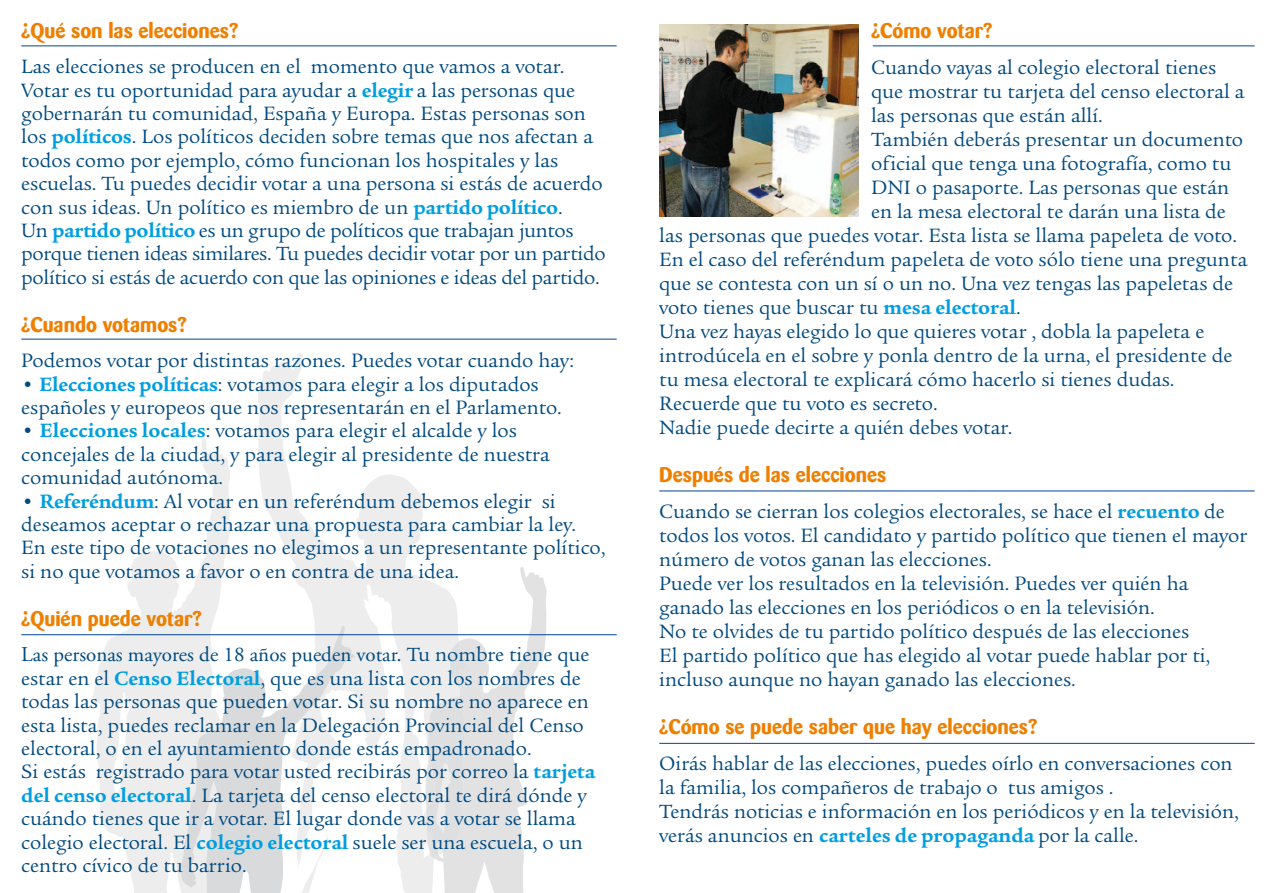
<style>
.page{position:relative;width:1276px;height:893px;background:#fff}
.page>*{position:absolute;margin:0;border:0;box-sizing:border-box;transform-origin:0 0}
.t1{font:21px/23.4px "Legacy Ser ITC";color:#004a80}
.t2{font:700 21px "Barmeno";color:#ee7f00}
.t3{font:21px "Adobe Garamond";color:#004a80}
.s1{font-weight:700;color:#009ee0}
.s2{font-family:"Legacy Ser ITC"}
</style>
<div class="page">
<svg style="left:258px;top:353px;width:166px;height:540px"></svg>
<svg style="left:424px;top:567px;width:123px;height:326px"></svg>
<svg style="left:91px;top:438px;width:139px;height:455px;fill:#ededee"></svg>
<svg style="left:180px;top:626px;width:107px;height:267px;fill:#d9dadb"></svg>
<svg style="left:287px;top:584px;width:119px;height:309px"></svg>
<hr style="left:21px;top:46px;width:596px;height:1px;background:#004494">
<hr style="left:873px;top:46px;width:381px;height:1px;background:#004494">
<hr style="left:659px;top:491px;width:595px;height:1px;background:#004494">
<hr style="left:659px;top:743px;width:595px;height:1px;background:#004494">
<hr style="left:21px;top:339px;width:596px;height:1px;background:#004494">
<hr style="left:21px;top:634px;width:596px;height:1px;background:#004494">
<img style="left:659px;top:24px;width:199px;height:193px">
<p class="t2" style="left:21px;top:18px;width:218px">¿Qué son las elecciones?</p>
<p class="t1" style="left:21px;top:55px;width:586px">Las elecciones se producen en el momento que vamos a votar.<br>Votar es tu oportunidad para ayudar a <span class="s1">elegir</span> a las personas que gobernarán tu comunidad, España y Europa. Estas personas son los <span class="s1">políticos</span>. Los políticos deciden sobre temas que nos afectan a todos como por ejemplo, cómo funcionan los hospitales y las escuelas. Tu puedes decidir votar a una persona si estás de acuerdo con sus ideas. Un político es miembro de un <span class="s1">partido político</span>.<br>Un <span class="s1">partido político</span> es un grupo de políticos que trabajan juntos porque tienen ideas similares. Tu puedes decidir votar por un partido político si estás de acuerdo con que las opiniones e ideas del partido.</p>
<p class="t2" style="left:21px;top:312px;width:167px">¿Cuando votamos?</p>
<p class="t1" style="left:21px;top:349px;width:554px">Podemos votar por distintas razones. Puedes votar cuando hay:</p>
<p class="t1" style="left:21px;top:372px;width:542px">• <span class="s1">Elecciones políticas</span>: votamos para elegir a los diputados españoles y europeos que nos representarán en el Parlamento.</p>
<p class="t1" style="left:21px;top:419px;width:530px">• <span class="s1">Elecciones locales</span>: votamos para elegir el alcalde y los concejales de la ciudad, y para elegir al presidente de nuestra comunidad autónoma.</p>
<p class="t1" style="left:21px;top:489px;width:586px">• <span class="s1">Referéndum</span>: Al votar en un referéndum debemos elegir si deseamos aceptar o rechazar una propuesta para cambiar la ley.<br>En este tipo de votaciones no elegimos a un representante político, si no que votamos a favor o en contra de una idea.</p>
<p class="t2" style="left:21px;top:606px;width:182px">¿Quién puede votar?</p>
<p class="t3" style="left:21px;top:644px;width:569px">Las personas mayores de 18 años pueden votar. <span class="s2">Tu nombre tiene que</span></p>
<p class="t1" style="left:21px;top:667px;width:575px">estar en el <span class="s1">Censo Electoral</span>, que es una lista con los nombres de todas las personas que pueden votar. Si su nombre no aparece en esta lista, puedes reclamar en la Delegación Provincial del Censo electoral, o en el ayuntamiento donde estás empadronado.<br>Si estás registrado para votar usted recibirás por correo la <span class="s1">tarjeta del censo electoral</span>. La tarjeta del censo electoral te dirá dónde y cuándo tienes que ir a votar. El lugar donde vas a votar se llama colegio electoral. El <span class="s1">colegio electoral</span> suele ser una escuela, o un centro cívico de tu barrio.</p>
<p class="t2" style="left:871px;top:18px;width:123px">¿Cómo votar?</p>
<p class="t1" style="left:871px;top:56px;width:347px">Cuando vayas al colegio electoral tienes</p>
<p class="t1" style="left:871px;top:80px;width:375px">que mostrar tu tarjeta del censo electoral a</p>
<p class="t1" style="left:871px;top:104px;width:233px">las personas que están allí.</p>
<p class="t1" style="left:871px;top:128px;width:374px">También deberás presentar un documento</p>
<p class="t1" style="left:871px;top:152px;width:362px">oficial que tenga una fotografía, como tu</p>
<p class="t1" style="left:871px;top:176px;width:359px">DNI o pasaporte. Las personas que están</p>
<p class="t1" style="left:871px;top:200px;width:356px">en la mesa electoral te darán una lista de</p>
<p class="t1" style="left:659px;top:224px;width:579px">las personas que puedes votar. Esta lista se llama papeleta de voto.</p>
<p class="t1" style="left:659px;top:248px;width:589px">En el caso del referéndum papeleta de voto sólo tiene una pregunta</p>
<p class="t1" style="left:659px;top:272px;width:575px">que se contesta con un sí o un no. Una vez tengas las papeletas de</p>
<p class="t1" style="left:659px;top:296px;width:363px">voto tienes que buscar tu <span class="s1">mesa electoral</span>.</p>
<p class="t1" style="left:659px;top:320px;width:546px">Una vez hayas elegido lo que quieres votar , dobla la papeleta e</p>
<p class="t1" style="left:659px;top:344px;width:574px">introdúcela en el sobre y ponla dentro de la urna, el presidente de</p>
<p class="t1" style="left:659px;top:368px;width:517px">tu mesa electoral te explicará cómo hacerlo si tienes dudas.</p>
<p class="t1" style="left:659px;top:392px;width:280px">Recuerde que tu voto es secreto.</p>
<p class="t1" style="left:659px;top:416px;width:354px">Nadie puede decirte a quién debes votar.</p>
<p class="t2" style="left:659px;top:462px;width:229px">Después de las elecciones</p>
<p class="t1" style="left:659px;top:500px;width:589px;line-height:24px">Cuando se cierran los colegios electorales, se hace el <span class="s1">recuento</span> de todos los votos. El candidato y partido político que tienen el mayor número de votos ganan las elecciones.<br>Puede ver los resultados en la televisión. Puedes ver quién ha ganado las elecciones en los periódicos o en la televisión.<br>No te olvides de tu partido político después de las elecciones<br>El partido político que has elegido al votar puede hablar por ti, incluso aunque no hayan ganado las elecciones.</p>
<p class="t2" style="left:659px;top:714px;width:379px">¿Cómo se puede saber que hay elecciones?</p>
<p class="t1" style="left:659px;top:752px;width:581px;line-height:24px">Oirás hablar de las elecciones, puedes oírlo en conversaciones con la familia, los compañeros de trabajo o tus amigos .<br>Tendrás noticias e información en los periódicos y en la televisión, verás anuncios en <span class="s1">carteles de propaganda</span> por la calle.</p>
</div>
